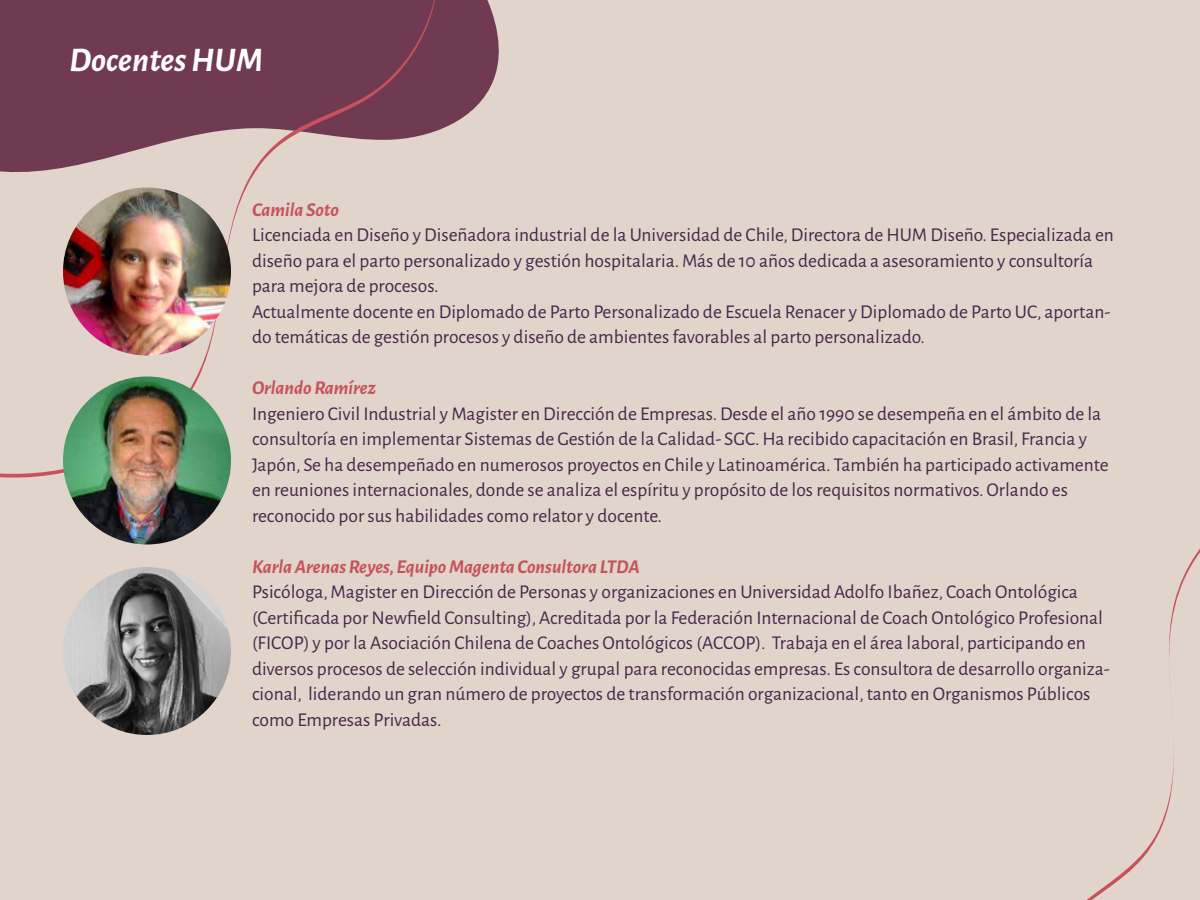
<style>
.page{position:relative;width:1200px;height:900px;background:#e0d4cb}
.page>*{position:absolute;margin:0;border:0;box-sizing:border-box;transform-origin:0 0}
.t1{font:italic 700 34.5px "Alegreya Sans";color:#fff}
.t2{font:19.5px/25.5px "Alegreya Sans";color:#48284a}
.t3{font:italic 700 19.5px "Alegreya Sans";color:#c7525c}
</style>
<div class="page">
<svg style="left:453px;top:0;width:46px;height:124px;fill:#703a52"></svg>
<svg style="left:0;top:0;width:453px;height:478px"></svg>
<svg style="left:1087px;top:549px;width:113px;height:351px"></svg>
<img style="left:63px;top:376px;width:168px;height:168px;border-radius:84px">
<img style="left:63px;top:567px;width:168px;height:168px;border-radius:84px">
<img style="left:63px;top:188px;width:168px;height:168px;border-radius:84px">
<h1 class="t1" style="left:69px;top:35px;width:195px">Docentes HUM</h1>
<p class="t3" style="left:252px;top:195px;width:88px">Camila Soto</p>
<p class="t2" style="left:252px;top:221px;width:863px">Licenciada en Diseño y Diseñadora industrial de la Universidad de Chile, Directora de HUM Diseño. Especializada en diseño para el parto personalizado y gestión hospitalaria. Más de 10 años dedicada a asesoramiento y consultoría para mejora de procesos.<br>Actualmente docente en Diplomado de Parto Personalizado de Escuela Renacer y Diplomado de Parto UC, aportan&shy;do temáticas de gestión procesos y diseño de ambientes favorables al parto personalizado.</p>
<p class="t3" style="left:252px;top:374px;width:126px">Orlando Ramírez</p>
<p class="t2" style="left:252px;top:400px;width:858px">Ingeniero Civil Industrial y Magister en Dirección de Empresas. Desde el año 1990 se desempeña en el ámbito de la consultoría en implementar Sistemas de Gestión de la Calidad- SGC. Ha recibido capacitación en Brasil, Francia y Japón, Se ha desempeñado en numerosos proyectos en Chile y Latinoamérica. También ha participado activamente en reuniones internacionales, donde se analiza el espíritu y propósito de los requisitos normativos. Orlando es reconocido por sus habilidades como relator y docente.</p>
<p class="t3" style="left:252px;top:552px;width:389px">Karla Arenas Reyes, Equipo Magenta Consultora LTDA</p>
<p class="t2" style="left:252px;top:578px;width:859px">Psicóloga, Magister en Dirección de Personas y organizaciones en Universidad Adolfo Ibañez, Coach Ontológica (Certificada por Newfield Consulting), Acreditada por la Federación Internacional de Coach Ontológico Profesional (FICOP) y por la Asociación Chilena de Coaches Ontológicos (ACCOP). Trabaja en el área laboral, participando en diversos procesos de selección individual y grupal para reconocidas empresas. Es consultora de desarrollo organiza&shy;cional, liderando un gran número de proyectos de transformación organizacional, tanto en Organismos Públicos como Empresas Privadas.</p>
</div>
